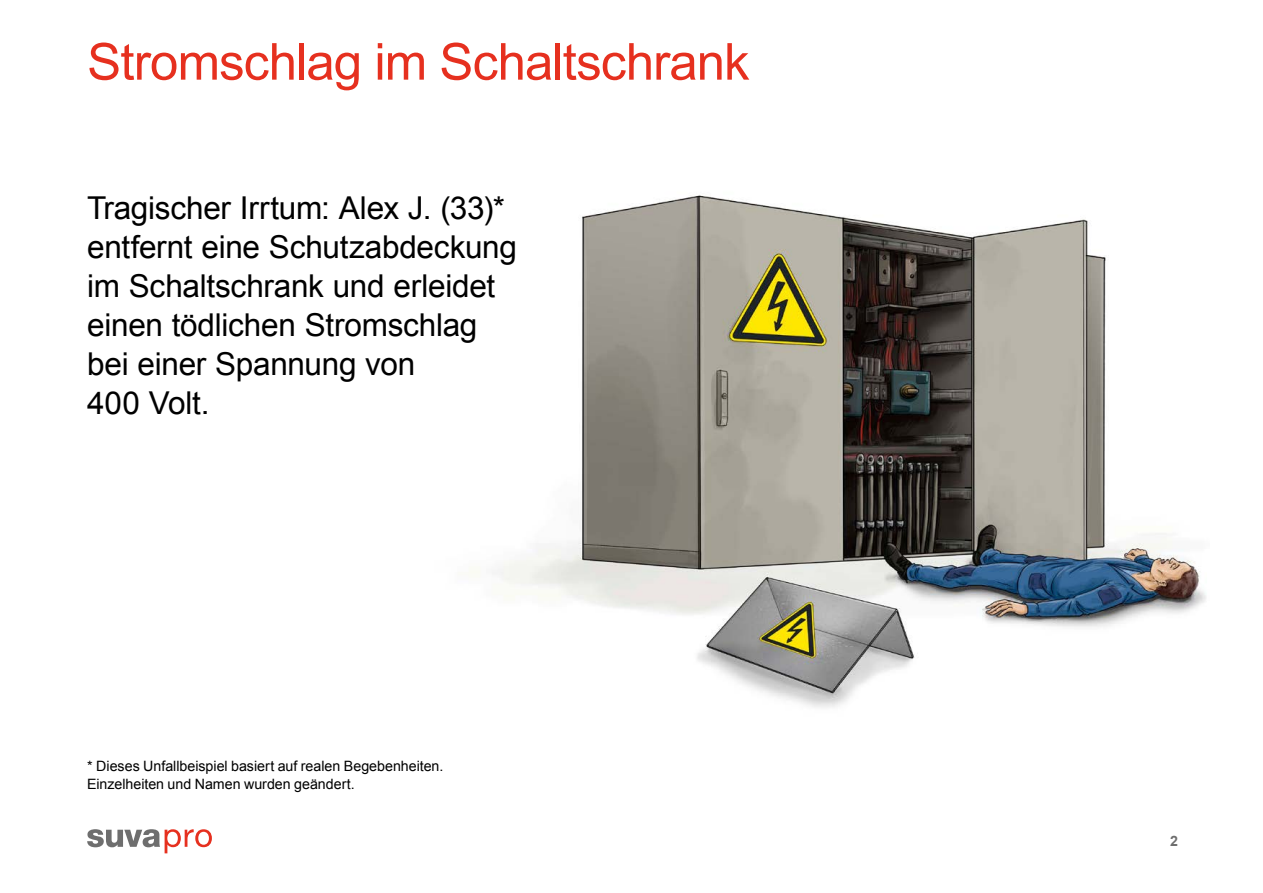
<style>
.page{position:relative;width:1263px;height:893px;background:#fff}
.page>*{position:absolute;margin:0;border:0;box-sizing:border-box;transform-origin:0 0}
.t1{font:51px "Arial";letter-spacing:-.02em;color:#e6301f}
.t2{font:31.5px/39px "Arial";letter-spacing:-.01em;color:#000}
.t3{font:14.25px/18px "Arial";color:#000}
.t4{font:700 14.25px "Arial";color:#6e6e6e}
</style>
<div class="page">
<svg style="left:87px;top:829px;width:125px;height:24px"></svg>
<img style="left:469px;top:195px;width:737px;height:513px">
<h1 class="t1" style="left:87px;top:28px;width:664px">Stromschlag im Schaltschrank</h1>
<p class="t2" style="left:87px;top:188px;width:431px">Tragischer Irrtum: Alex J. (33)* entfernt eine Schutzabdeckung im Schaltschrank und erleidet einen tödlichen Stromschlag bei einer Spannung von<br>400 Volt.</p>
<p class="t3" style="left:87px;top:757px;width:358px">* Dieses Unfallbeispiel basiert auf realen Begebenheiten.<br>Einzelheiten und Namen wurden geändert.</p>
<p class="t4" style="left:1170px;top:832px;width:9px">2</p>
</div>
